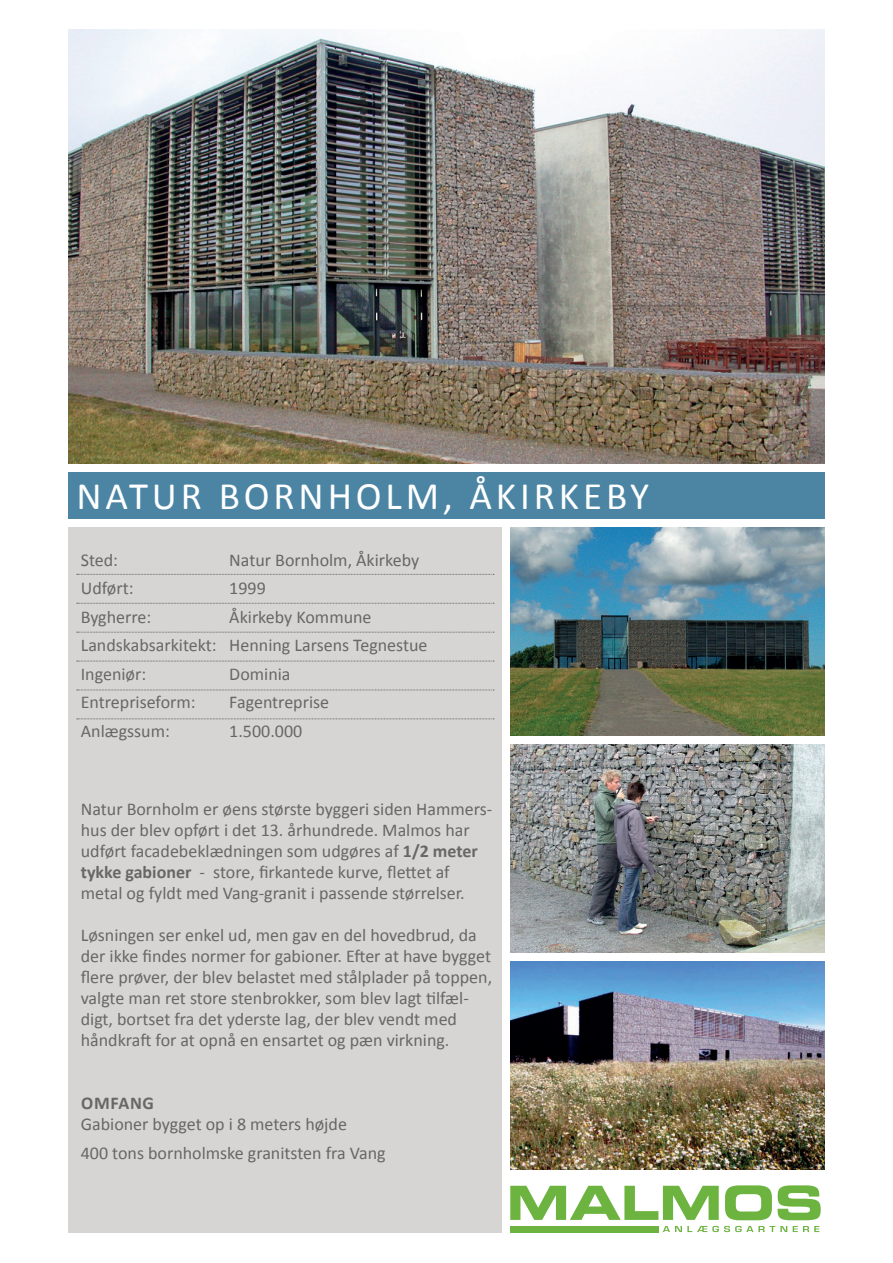
<style>
.page{position:relative;width:893px;height:1263px;background:#fff}
.page>*{position:absolute;margin:0;border:0;box-sizing:border-box;transform-origin:0 0}
.t1{font:39px "Calibri";letter-spacing:.1em;color:#fff}
.t2{font:18px/21px "Calibri";color:#676767}
.t3{font:700 18px "Calibri";letter-spacing:.04em;color:#676767}
.s1{font-weight:700}
</style>
<div class="page">
<img style="left:68px;top:30px;width:757px;height:433px">
<img style="left:510px;top:961px;width:315px;height:208px">
<img style="left:510px;top:527px;width:315px;height:209px">
<img style="left:510px;top:744px;width:315px;height:208px">
<div style="left:510px;top:1226px;width:148px;height:6px;background:#6cb43f"></div>
<svg style="left:510px;top:1186px;width:209px;height:34px"></svg>
<svg style="left:725px;top:1185px;width:47px;height:35px"></svg>
<svg style="left:778px;top:1185px;width:43px;height:35px"></svg>
<svg style="left:663px;top:1226px;width:124px;height:6px"></svg>
<svg style="left:793px;top:1226px;width:26px;height:6px"></svg>
<div style="left:68px;top:527px;width:434px;height:706px;background:#d7d5d3"></div>
<div style="left:68px;top:472px;width:757px;height:47px;background:#4c85a4"></div>
<svg style="left:77px;top:574px;width:417px;height:1px"></svg>
<svg style="left:77px;top:603px;width:417px;height:1px"></svg>
<svg style="left:77px;top:632px;width:417px;height:1px"></svg>
<svg style="left:77px;top:661px;width:417px;height:1px"></svg>
<svg style="left:77px;top:690px;width:417px;height:1px"></svg>
<svg style="left:77px;top:719px;width:417px;height:1px"></svg>
<h1 class="t1" style="left:77px;top:469px;width:574px">NATUR BORNHOLM, ÅKIRKEBY</h1>
<p class="t2" style="left:81px;top:549px;width:39px">Sted:</p>
<p class="t2" style="left:229px;top:549px;width:192px">Natur Bornholm, Åkirkeby</p>
<p class="t2" style="left:81px;top:577px;width:54px">Udført:</p>
<p class="t2" style="left:229px;top:577px;width:38px">1999</p>
<p class="t2" style="left:81px;top:606px;width:72px">Bygherre:</p>
<p class="t2" style="left:81px;top:602px;width:348px;line-height:28.5px;text-indent:149px">Åkirkeby Kommune<br>Landskabsarkitekt: Henning Larsens Tegnestue<br>Ingeniør:</p>
<p class="t2" style="left:229px;top:663px;width:63px">Dominia</p>
<p class="t2" style="left:81px;top:691px;width:116px">Entrepriseform:</p>
<p class="t2" style="left:229px;top:691px;width:101px">Fagentreprise</p>
<p class="t2" style="left:81px;top:720px;width:91px">Anlægssum:</p>
<p class="t2" style="left:229px;top:720px;width:74px">1.500.000</p>
<p class="t2" style="left:81px;top:798px;width:413px">Natur Bornholm er øens største byggeri siden Hammers&shy;hus der blev opført i det 13. århundrede. Malmos har udført facadebeklædningen som udgøres af <span class="s1">1/2 meter tykke gabioner</span> - store, firkantede kurve, flettet af metal og fyldt med Vang-granit i passende størrelser.</p>
<p class="t2" style="left:81px;top:924px;width:413px">Løsningen ser enkel ud, men gav en del hovedbrud, da der ikke fi ndes normer for gabioner. Efter at have bygget flere prøver, der blev belastet med stålplader på toppen, valgte man ret store stenbrokker, som blev lagt tilfæl&shy;digt, bortset fra det yderste lag, der blev vendt med håndkraft for at opnå en ensartet og pæn virkning.</p>
<p class="t3" style="left:81px;top:1090px;width:74px">OMFANG</p>
<p class="t2" style="left:81px;top:1109px;width:306px;line-height:28.5px">Gabioner bygget op i 8 meters højde<br>400 tons bornholmske granitsten fra Vang</p>
</div>
